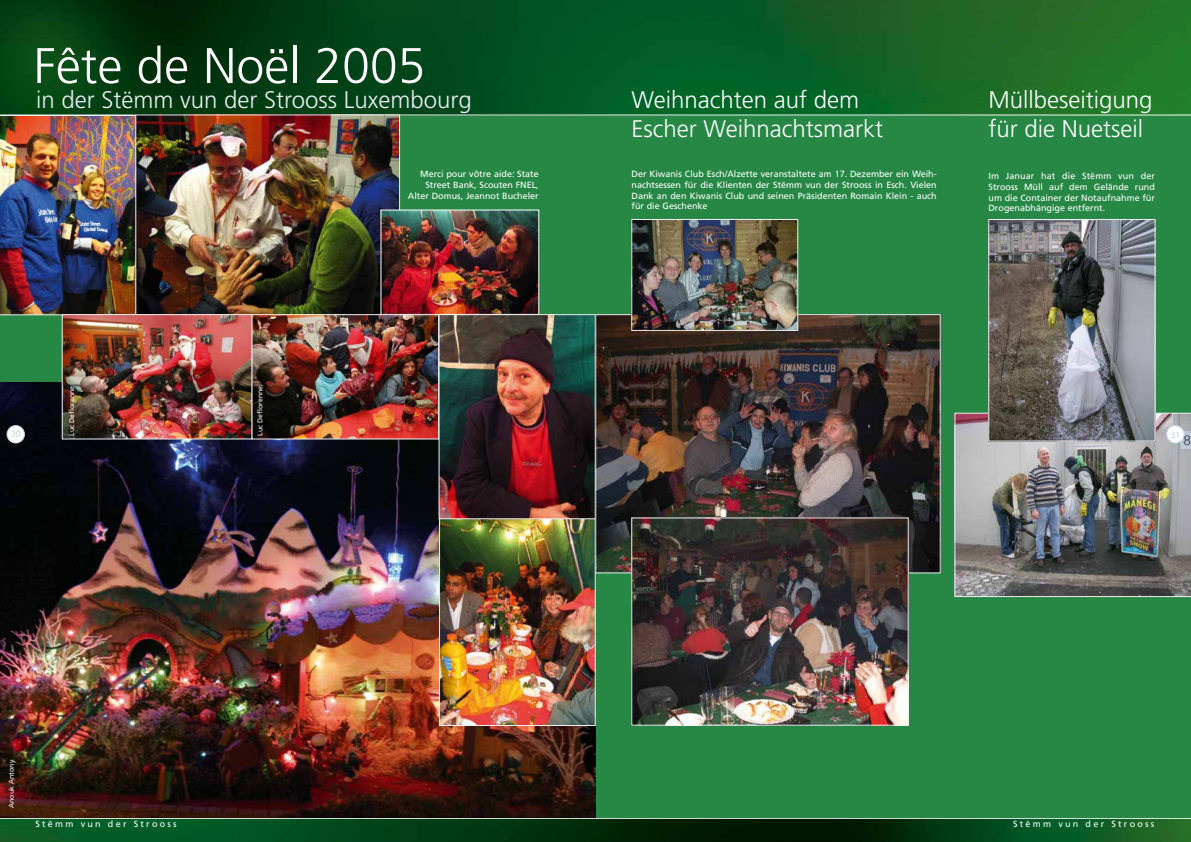
<style>
.page{position:relative;width:1191px;height:842px;background:#fff}
.page>*{position:absolute;margin:0;border:0;box-sizing:border-box;transform-origin:0 0}
.t1{font:300 50px "Frutiger";color:#fff}
.t2{font:300 24px/28.8px "Frutiger";color:#fff}
.t3{font:300 24px "Frutiger";color:#eceef3}
.t4{font:9px/10.8px "Frutiger";color:#fff;text-align:justify}
.t5{font:9px "Frutiger";letter-spacing:.25em;color:#fff}
.t6{font:9px "Frutiger";color:#c8d7df}
.t7{font:7px "Frutiger";color:#fff}
</style>
<div class="page">
<svg style="left:0;top:818px;width:1191px;height:24px;background:#0c471e"></svg>
<div style="left:0;top:115px;width:1191px;height:703px;background:#278845"></div>
<svg style="left:0;top:0;width:1191px;height:116px;background:#0c5520"></svg>
<img style="left:0;top:383px;width:595px;height:435px">
<div style="left:7px;top:426px;width:17px;height:17px;background:#fff;border-radius:50%"></div>
<div style="left:7px;top:425px;width:18px;height:18px;border:1px solid #c8d7df;border-radius:50%"></div>
<img style="left:441px;top:520px;width:152px;height:204px">
<div style="left:439px;top:518px;width:156px;height:208px;border:1px solid #eceef3"></div>
<img style="left:136px;top:117px;width:262px;height:197px">
<img style="left:441px;top:316px;width:152px;height:201px">
<img style="left:0;top:115px;width:136px;height:200px">
<img style="left:383px;top:212px;width:154px;height:101px">
<img style="left:64px;top:316px;width:186px;height:121px">
<div style="left:62px;top:314px;width:190px;height:125px;border:1px solid #eceef3"></div>
<img style="left:254px;top:316px;width:183px;height:121px">
<div style="left:252px;top:314px;width:187px;height:125px;border:1px solid #eceef3"></div>
<img style="left:597px;top:316px;width:341px;height:255px">
<img style="left:633px;top:221px;width:163px;height:108px">
<div style="left:631px;top:219px;width:167px;height:112px;border:1px solid #eceef3"></div>
<img style="left:633px;top:520px;width:273px;height:203px">
<div style="left:631px;top:518px;width:277px;height:207px;border:1px solid #eceef3"></div>
<img style="left:954px;top:413px;width:237px;height:184px">
<img style="left:990px;top:221px;width:163px;height:218px">
<div style="left:988px;top:219px;width:167px;height:222px;border:1px solid #eceef3"></div>
<div style="left:1166px;top:426px;width:18px;height:17px;background:#fff;border-radius:50%"></div>
<div style="left:1166px;top:425px;width:18px;height:18px;border:1px solid #c8d7df;border-radius:50%"></div>
<h1 class="t1" style="left:34px;top:37px;width:393px">Fête de Noël 2005</h1>
<h2 class="t3" style="left:36px;top:87px;width:437px">in der Stëmm vun der Strooss Luxembourg</h2>
<p class="t4" style="left:408px;top:169px;width:132px;text-align:right">Merci pour vôtre aide: State<br>Street Bank, Scouten FNEL,<br>Alter Domus, Jeannot Bucheler</p>
<p class="t6" style="left:11px;top:429px;width:12px">30</p>
<p class="t7" style="left:68px;top:436px;width:51px;rotate:-90deg">Luc Deflorenne</p>
<p class="t7" style="left:256px;top:436px;width:51px;rotate:-90deg">Luc Deflorenne</p>
<h2 class="t2" style="left:631px;top:86px;width:253px">Weihnachten auf dem<br>Escher Weihnachtsmarkt</h2>
<h2 class="t2" style="left:988px;top:86px;width:166px">Müllbeseitigung für die Nuetseil</h2>
<p class="t4" style="left:631px;top:169px;width:307px">Der Kiwanis Club Esch/Alzette veranstaltete am 17. Dezember ein Weih&shy;nachtsessen für die Klienten der Stëmm vun der Strooss in Esch. Vielen Dank an den Kiwanis Club und seinen Präsidenten Romain Klein - auch für die Geschenke</p>
<p class="t4" style="left:988px;top:171px;width:168px">Im Januar hat die Stëmm vun der Strooss Müll auf dem Gelände rund um die Container der Notaufnahme für Drogenabhängige entfernt.</p>
<p class="t6" style="left:1170px;top:429px;width:12px">31</p>
<p class="t7" style="left:7px;top:808px;width:50px;rotate:-90deg">Anouk Antony</p>
<p class="t5" style="left:35px;top:819px;width:143px">Stëmm vun der Strooss</p>
<p class="t5" style="left:1013px;top:819px;width:143px">Stëmm vun der Strooss</p>
</div>
